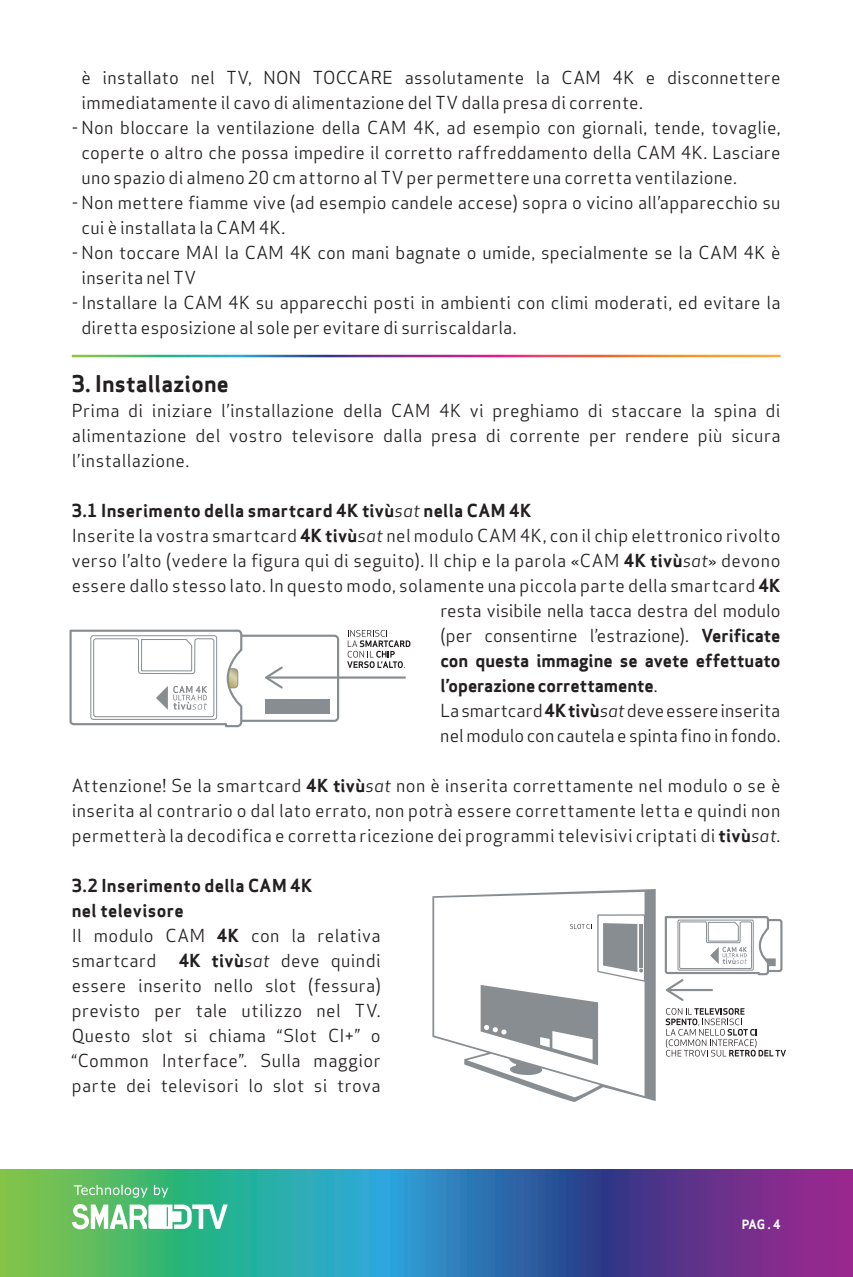
<style>
.page{position:relative;width:853px;height:1277px;background:#fff}
.page>*{position:absolute;margin:0;border:0;box-sizing:border-box;transform-origin:0 0}
.t1{font:22.5px "Apex Sans Bold T";letter-spacing:.01em;color:#231f20}
.t2{font:17.5px/25px "Apex Sans Book T";letter-spacing:.02em;color:#231f20}
.t3{font:17.5px/25px "Apex Sans Bold T";letter-spacing:.01em;color:#231f20}
.t4{font:17.5px/25px "Apex Sans Book T";color:#231f20}
.t5{font:12.5px "Apex Sans Bold T";color:#fff}
.s1{font-family:"Apex Sans Book Italic T"}
.s2{font-family:"Apex Sans Bold T"}
.s3{font-family:"Apex Sans Book T"}
</style>
<div class="page">
<svg style="left:0;top:1169px;width:853px;height:107px;background:#487895"></svg>
<hr style="left:268px;top:676px;width:138px;height:2px;background:#888d91">
<svg style="left:347px;top:630px;width:63px;height:38px"></svg>
<svg style="left:69px;top:629px;width:271px;height:98px"></svg>
<svg style="left:432px;top:889px;width:224px;height:212px"></svg>
<svg style="left:666px;top:1008px;width:120px;height:48px"></svg>
<svg style="left:467px;top:913px;width:179px;height:184px"></svg>
<svg style="left:664px;top:916px;width:119px;height:84px"></svg>
<svg style="left:74px;top:1184px;width:94px;height:13px"></svg>
<svg style="left:72px;top:1203px;width:156px;height:26px"></svg>
<svg style="left:850px;top:1273px;width:3px;height:4px"></svg>
<p class="t2" style="left:81px;top:65px;width:701px">è installato nel TV, NON TOCCARE assolutamente la CAM 4K e disconnettere immediatamente il cavo di alimentazione del TV dalla presa di corrente.</p>
<p class="t2" style="left:81px;top:115px;width:701px;text-align:justify;text-indent:-10px">- Non bloccare la ventilazione della CAM 4K, ad esempio con giornali, tende, tovaglie, coperte o altro che possa impedire il corretto raffreddamento della CAM 4K. Lasciare uno spazio di almeno 20 cm attorno al TV per permettere una corretta ventilazione.</p>
<p class="t2" style="left:81px;top:190px;width:701px;text-indent:-10px">- Non mettere fiamme vive (ad esempio candele accese) sopra o vicino all’apparecchio su cui è installata la CAM 4K.</p>
<p class="t2" style="left:81px;top:240px;width:701px;text-indent:-10px">- Non toccare MAI la CAM 4K con mani bagnate o umide, specialmente se la CAM 4K è inserita nel TV</p>
<p class="t2" style="left:81px;top:290px;width:701px;text-indent:-10px">- Installare la CAM 4K su apparecchi posti in ambienti con climi moderati, ed evitare la diretta esposizione al sole per evitare di surriscaldarla.</p>
<p class="t1" style="left:72px;top:368px;width:159px">3. Installazione</p>
<p class="t2" style="left:72px;top:397px;width:710px;text-align:justify">Prima di iniziare l’installazione della CAM 4K vi preghiamo di staccare la spina di alimentazione del vostro televisore dalla presa di corrente per rendere più sicura l’installazione.</p>
<p class="t3" style="left:72px;top:497px;width:461px">3.1 Inserimento della smartcard 4K tivù<span class="s1">sat</span> nella CAM 4K</p>
<p class="t2" style="left:72px;top:522px;width:710px;text-align:right">Inserite la vostra smartcard <span class="s2">4K tivù</span><span class="s1">sat</span> nel modulo CAM 4K, con il chip elettronico rivolto verso l’alto (vedere la figura qui di seguito). Il chip e la parola «CAM <span class="s2">4K tivù</span><span class="s1">sat</span>» devono essere dallo stesso lato. In questo modo, solamente una piccola parte della smartcard <span class="s2">4K </span>resta visibile nella tacca destra del modulo<br>(per consentirne l’estrazione). <span class="s2">Verificate</span></p>
<p class="t3" style="left:440px;top:647px;width:342px">con questa immagine se avete effettuato l’operazione correttamente<span class="s3">.</span></p>
<p class="t4" style="left:440px;top:697px;width:342px">La smartcard <span class="s2">4K tivù</span><span class="s1">sat</span> deve essere inserita nel modulo con cautela e spinta fino in fondo.</p>
<p class="t2" style="left:72px;top:772px;width:710px;text-align:justify">Attenzione! Se la smartcard <span class="s2">4K tivù</span><span class="s1">sat</span> non è inserita correttamente nel modulo o se è inserita al contrario o dal lato errato, non potrà essere correttamente letta e quindi non permetterà la decodifica e corretta ricezione dei programmi televisivi criptati di <span class="s2">tivù</span><span class="s1">sat</span>.</p>
<p class="t3" style="left:72px;top:872px;width:242px">3.2 Inserimento della CAM 4K nel televisore</p>
<p class="t2" style="left:72px;top:922px;width:310px">Il modulo CAM <span class="s2">4K</span> con la relativa smartcard</p>
<p class="t2" style="left:72px;top:947px;width:310px;text-align:justify;text-indent:107px"><span class="s2">4K tivù</span><span class="s1">sat</span> deve quindi essere inserito nello slot (fessura) previsto per tale utilizzo nel TV.<br>Questo slot si chiama “Slot CI+” o “Common Interface”. Sulla maggior parte dei televisori lo slot si trova</p>
<p class="t5" style="left:742px;top:1216px;width:40px">PAG . 4</p>
</div>
